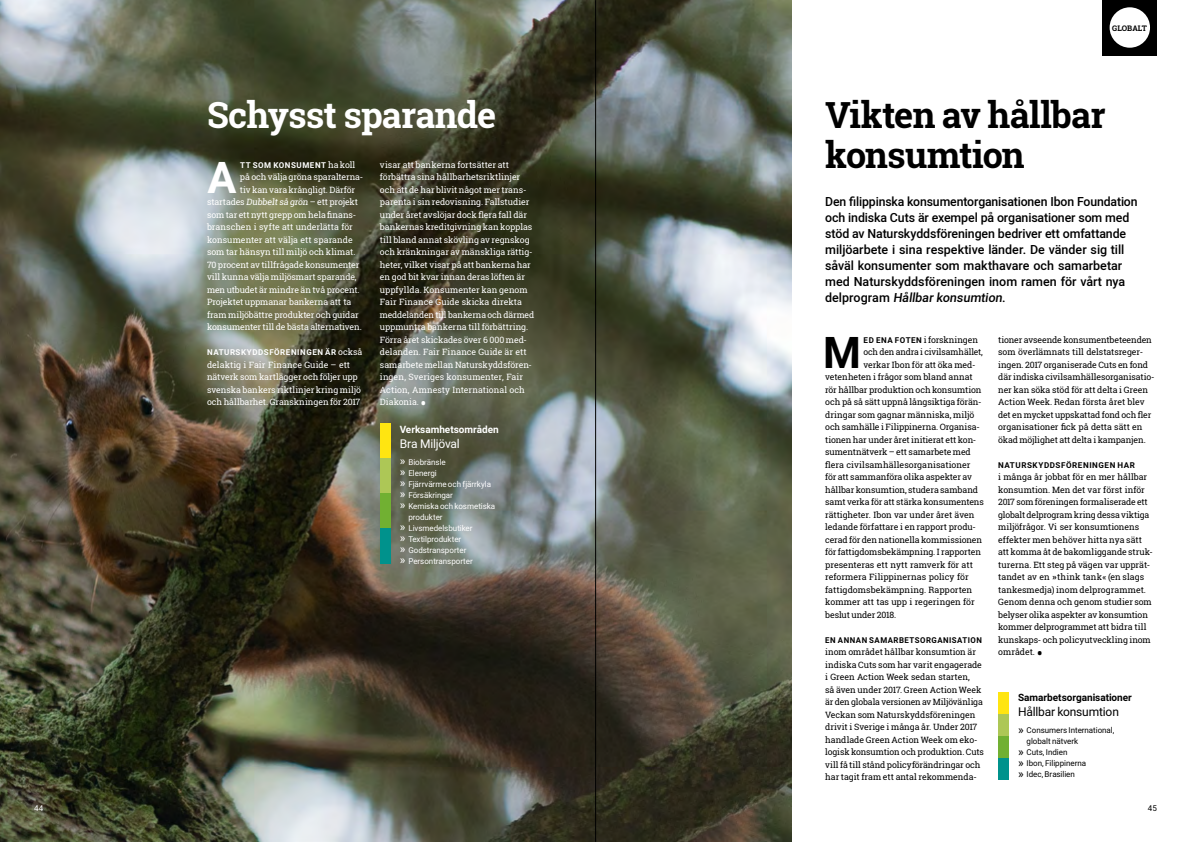
<style>
.page{position:relative;width:1191px;height:842px;background:#fff}
.page>*{position:absolute;margin:0;border:0;box-sizing:border-box;transform-origin:0 0}
.t1{font:700 43.2px "Roboto PRINT";color:#000}
.t2{font:700 43.2px "Roboto PRINT";color:#fff}
.t3{font:700 36px/40px "Roboto Slab PRINT";letter-spacing:-.02em;color:#000}
.t4{font:700 36px "Roboto Slab PRINT";letter-spacing:-.025em;color:#fff}
.t5{font:500 12.5px/16px "Roboto PRINT";letter-spacing:-.005em;color:#000}
.t6{font:12px "Roboto PRINT";letter-spacing:-.015em;color:#000}
.t7{font:12px "Roboto PRINT";letter-spacing:-.015em;color:#fff}
.t8{font:700 10px "Roboto PRINT";color:#000}
.t9{font:700 10px "Roboto PRINT";color:#fff}
.t10{font:8.7px/12.5px "Roboto Slab PRINT";letter-spacing:-.005em;color:#000}
.t11{font:8.7px/12.5px "Roboto Slab PRINT";letter-spacing:-.005em;color:#fff}
.t12{font:8px/11px "Roboto PRINT";letter-spacing:-.005em;color:#fff}
.t13{font:8px "Roboto PRINT";letter-spacing:-.005em;color:#000}
.t14{font:700 8px "Roboto PRINT";letter-spacing:.065em;color:#000}
.t15{font:700 8px "Roboto PRINT";letter-spacing:.07em;color:#fff}
.t16{font:700 7.7px "Roboto Slab PRINT";color:#000}
.s1{font-family:"Roboto Slab PRINT";font-weight:400;font-size:8.7px}
.s2{font-size:18px}
.s3{font-size:12px}
.s4{font-family:"Roboto PRINT";font-weight:700;font-size:8px}
.s5{font-weight:700}
</style>
<div class="page">
<img style="left:0;top:0;width:791px;height:842px">
<div style="left:998px;top:736px;width:10px;height:22px;background:#71b032"></div>
<div style="left:998px;top:692px;width:10px;height:22px;background:#ffe511"></div>
<div style="left:998px;top:714px;width:10px;height:22px;background:#adc756"></div>
<div style="left:998px;top:758px;width:10px;height:22px;background:#00928c"></div>
<div style="left:380px;top:423px;width:10px;height:35px;background:#ffe511"></div>
<div style="left:380px;top:458px;width:10px;height:35px;background:#adc756"></div>
<div style="left:380px;top:493px;width:10px;height:36px;background:#71b032"></div>
<div style="left:380px;top:528px;width:10px;height:36px;background:#00928c"></div>
<div style="left:1102px;top:0;width:55px;height:55px;background:#000"></div>
<div style="left:1109px;top:7px;width:41px;height:41px;background:#fff;border-radius:50%"></div>
<hr style="left:595px;top:0;width:1px;height:842px;background:#000">
<p class="t12" style="left:34px;top:802px;width:11px">44</p>
<h2 class="t4" style="left:207px;top:91px;width:291px">Schysst sparande</h2>
<h1 class="t2" style="left:208px;top:147px;width:31px">A</h1>
<p class="t15" style="left:240px;top:159px;width:117px">TT SOM KONSUMENT <span class="s1">ha koll</span></p>
<p class="t11" style="left:240px;top:171px;width:125px">på och välja gröna sparalterna-</p>
<p class="t11" style="left:240px;top:183px;width:117px">tiv kan vara krångligt. Därför</p>
<p class="t11" style="left:207px;top:196px;width:153px">startades Dubbeltså grön – ett projekt</p>
<p class="t11" style="left:207px;top:208px;width:151px">som tar ett nytt grepp om hela finans-</p>
<p class="t11" style="left:207px;top:221px;width:147px">branschen i syfte att underlätta för</p>
<p class="t11" style="left:207px;top:233px;width:147px">konsumenter att välja ett sparande</p>
<p class="t11" style="left:207px;top:246px;width:150px">som tar hänsyn till miljö och klimat.</p>
<p class="t11" style="left:207px;top:258px;width:154px">70 procent av tillfrågade konsumenter</p>
<p class="t11" style="left:207px;top:271px;width:151px">vill kunna välja miljösmart sparande,</p>
<p class="t11" style="left:207px;top:283px;width:154px">men utbudet är mindre än två procent.</p>
<p class="t11" style="left:207px;top:296px;width:146px">Projektet uppmanar bankerna att ta</p>
<p class="t11" style="left:207px;top:308px;width:153px">fram miljöbättre produkter och guidar</p>
<p class="t11" style="left:207px;top:321px;width:156px">konsumenter till de bästa alternativen.</p>
<p class="t15" style="left:207px;top:347px;width:157px">NATURSKYDDSFÖRENINGEN ÄR <span class="s1">också</span></p>
<p class="t11" style="left:207px;top:358px;width:155px">delaktig i Fair Finance Guide – ett nätverk som kartlägger och följer upp svenska bankers riktlinjer kring miljö och hållbarhet. Granskningen för 2017</p>
<p class="t11" style="left:380px;top:158px;width:156px">visar att bankerna fortsätter att förbättra sina hållbarhetsriktlinjer och att de har blivit något mer trans&shy;parenta i sin redovisning. Fallstudier under året avslöjar dock flera fall där bankernas kreditgivning kan kopplas till bland annat skövling av regnskog och kränkningar av mänskliga rättig&shy;heter, vilket visar på att bankerna har en god bit kvar innan deras löften är uppfyllda. Konsumenter kan genom Fair Finance Guide skicka direkta meddelanden till bankerna och därmed uppmuntra bankerna till förbättring.<br>Förra året skickades över 6 000 med&shy;delanden. Fair Finance Guide är ett samarbete mellan Naturskyddsfören&shy;ingen, Sveriges konsumenter, Fair Action, Amnesty International och Diakonia. <span class="s2">•</span></p>
<p class="t9" style="left:400px;top:422px;width:100px">Verksamhetsområden</p>
<h3 class="t7" style="left:400px;top:435px;width:61px">Bra Miljöval</h3>
<p class="t12" style="left:400px;top:456px;width:47px"><span class="s3">»</span> Biobränsle</p>
<p class="t12" style="left:400px;top:467px;width:38px"><span class="s3">»</span> Elenergi</p>
<p class="t12" style="left:400px;top:478px;width:93px"><span class="s3">»</span> Fjärrvärme och fjärrkyla</p>
<p class="t12" style="left:400px;top:489px;width:54px"><span class="s3">»</span> Försäkringar</p>
<p class="t12" style="left:400px;top:500px;width:97px"><span class="s3">»</span> Kemiska och kosmetiska</p>
<p class="t12" style="left:408px;top:511px;width:36px">produkter</p>
<p class="t12" style="left:400px;top:522px;width:74px"><span class="s3">»</span> Livsmedelsbutiker</p>
<p class="t12" style="left:400px;top:534px;width:63px"><span class="s3">»</span> Textilprodukter</p>
<p class="t12" style="left:400px;top:544px;width:74px"><span class="s3">»</span> Godstransporter <span class="s3">»</span> Persontransporter</p>
<p class="t16" style="left:1112px;top:22px;width:36px">GLOBALT</p>
<h2 class="t3" style="left:825px;top:95px;width:282px">Vikten av hållbar konsumtion</h2>
<p class="t5" style="left:825px;top:193px;width:314px">Den filippinska konsumentorganisationen Ibon Foundation och indiska Cuts är exempel på organisationer som med stöd av Naturskyddsföreningen bedriver ett omfattande miljöarbete i sina respektive länder. De vänder sig till såväl konsumenter som makthavare och samarbetar med Naturskyddsföreningen inom ramen för vårt nya<br>d e l p ro g r a m Hållbar konsumtion.</p>
<h1 class="t1" style="left:823px;top:322px;width:39px">M</h1>
<p class="t10" style="left:863px;top:333px;width:116px"><span class="s4">ED ENA FOTEN</span> i forskningen</p>
<p class="t10" style="left:998px;top:333px;width:158px">tioner avseende konsumentbeteenden som överlämnats till delstatsreger&shy;ingen. 2017 organiserade Cuts en fond där indiska civilsamhällesorganisatio&shy;ner kan söka stöd för att delta i Green Action Week. Redan första året blev det en mycket uppskattad fond och fler organisationer fick på detta sätt en ökad möjlighet att delta i kampanjen.</p>
<p class="t14" style="left:998px;top:459px;width:138px">NATURSKYDDSFÖRENINGEN HAR</p>
<p class="t10" style="left:998px;top:471px;width:156px">i många år jobbat för en mer hållbar konsumtion. Men det var först inför 2017 som föreningen formaliserade ett globalt delprogram kring dessa viktiga miljöfrågor. Vi ser konsumtionens effekter men behöver hitta nya sätt att komma åt de bakomliggande struk&shy;turerna. Ett steg på vägen var upprät&shy;tandet av en <span class="s5">»</span>think tank« (en slags tankesmedja) inom delprogrammet.<br>Genom denna och genom studier som belyser olika aspekter av konsumtion kommer delprogrammet att bidra till kunskaps- och policyutveckling inom området. <span class="s2">•</span></p>
<p class="t10" style="left:863px;top:346px;width:121px">och den andra i civilsamhället,</p>
<p class="t10" style="left:863px;top:358px;width:114px">verkar Ibon för att öka med-</p>
<p class="t10" style="left:825px;top:371px;width:149px">vetenheten i frågor som bland annat</p>
<p class="t10" style="left:825px;top:383px;width:158px">rör hållbar produktion och konsumtion</p>
<p class="t10" style="left:825px;top:396px;width:158px">och på så sätt uppnå långsiktiga förän-</p>
<p class="t10" style="left:825px;top:408px;width:151px">dringar som gagnar människa, miljö</p>
<p class="t10" style="left:825px;top:421px;width:156px">och samhälle i Filippinerna. Organisa-</p>
<p class="t10" style="left:825px;top:433px;width:153px">tionen har under året initierat ett kon-</p>
<p class="t10" style="left:825px;top:446px;width:147px">sumentnätverk – ett samarbete med</p>
<p class="t10" style="left:825px;top:458px;width:147px">flera civilsamhällesorganisationer</p>
<p class="t10" style="left:825px;top:471px;width:148px">för att sammanföra olika aspekter av</p>
<p class="t10" style="left:825px;top:483px;width:154px">hållbar konsumtion, studera samband</p>
<p class="t10" style="left:825px;top:496px;width:160px">samt verka för att stärka konsumentens</p>
<p class="t10" style="left:825px;top:508px;width:151px">rättigheter. Ibon var under året även</p>
<p class="t10" style="left:825px;top:521px;width:152px">ledande författare i en rapport produ-</p>
<p class="t10" style="left:825px;top:533px;width:158px">cerad för den nationella kommissionen</p>
<p class="t10" style="left:825px;top:546px;width:157px">för fattigdomsbekämpning. I rapporten</p>
<p class="t10" style="left:825px;top:558px;width:149px">presenteras ett nytt ramverk för att</p>
<p class="t10" style="left:825px;top:571px;width:145px">reformera Filippinernas policy för</p>
<p class="t10" style="left:825px;top:583px;width:149px">fattigdomsbekämpning. Rapporten</p>
<p class="t10" style="left:825px;top:596px;width:151px">kommer att tas upp i regeringen för</p>
<p class="t10" style="left:825px;top:608px;width:73px">beslut under 2018.</p>
<p class="t14" style="left:825px;top:634px;width:158px">EN ANNAN SAMARBETSORGANISATION</p>
<p class="t10" style="left:825px;top:646px;width:160px">inom området hållbar konsumtion är indiska Cuts som har varit engagerade i Green Action Week sedan starten,<br>så även under 2017. Green Action Week är den globala versionen av Miljövänliga Veckan som Naturskyddsföreningen drivit i Sverige i många år. Under 2017 handlade Green Action Week om eko&shy;logisk konsumtion och produktion. Cuts vill få till stånd policyförändringar och har tagit fram ett antal rekommenda-</p>
<p class="t8" style="left:1018px;top:691px;width:115px">Samarbetsorganisationer</p>
<h3 class="t6" style="left:1018px;top:704px;width:102px">Hållbar konsumtion</h3>
<p class="t13" style="left:1018px;top:725px;width:98px"><span class="s3">»</span> Consumers International,</p>
<p class="t13" style="left:1026px;top:736px;width:53px">globalt nätverk</p>
<p class="t13" style="left:1018px;top:747px;width:51px"><span class="s3">»</span> Cuts, Indien</p>
<p class="t13" style="left:1018px;top:758px;width:70px"><span class="s3">»</span> Ibon, Filippinerna</p>
<p class="t13" style="left:1018px;top:769px;width:58px"><span class="s3">»</span> Idec, Brasilien</p>
<p class="t13" style="left:1147px;top:802px;width:11px">45</p>
</div>
